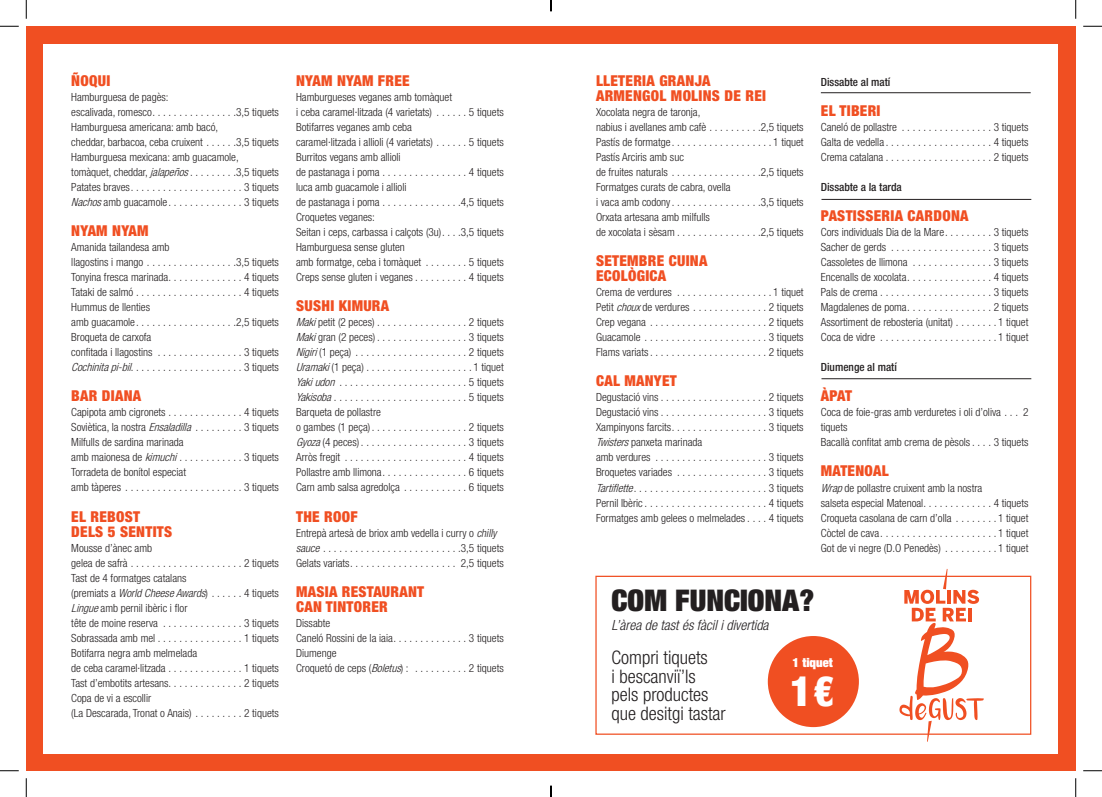
<style>
.page{position:relative;width:1102px;height:797px;background:#fff}
.page>*{position:absolute;margin:0;border:0;box-sizing:border-box;transform-origin:0 0}
.t1{font:900 condensed 41.62px "Helvetica Neue LT Std";color:#fff}
.t2{font:900 condensed 29.88px "Helvetica Neue LT Std";color:#231f20}
.t3{font:300 condensed 18.62px/18.6px "Helvetica Neue LT Std";color:#231f20}
.t4{font:900 condensed 15px/15px "Helvetica Neue LT Std";letter-spacing:.02em;color:#f04f22}
.t5{font:italic 300 condensed 14px "Helvetica Neue LT Std";color:#231f20}
.t6{font:900 condensed 12.62px "Helvetica Neue LT Std";color:#fff}
.t7{font:300 condensed 11.25px/15px "Helvetica Neue LT Std";color:#231f20}
.t8{font:italic 500 condensed 11.25px "Helvetica Neue LT Std";color:#231f20}
.t9{font:italic 300 condensed 11.25px "Helvetica Neue LT Std";color:#231f20}
.s1{font-style:italic}
</style>
<div class="page">
<div style="left:26px;top:26px;width:1049px;height:744px;background:#f04f22"></div>
<div style="left:44px;top:44px;width:1013px;height:709px;background:#fff"></div>
<svg style="left:899px;top:569px;width:84px;height:172px"></svg>
<div style="left:595px;top:575px;width:436px;height:159px;border:1px solid #f04f22"></div>
<div style="left:767px;top:636px;width:91px;height:91px;background:#f04f22;border-radius:50%"></div>
<hr style="left:820px;top:92px;width:210px;height:1px;background:#231f20">
<hr style="left:821px;top:199px;width:210px;height:1px;background:#231f20">
<hr style="left:821px;top:378px;width:210px;height:1px;background:#231f20">
<svg style="left:0;top:25px;width:19px;height:2px"></svg>
<svg style="left:1083px;top:25px;width:18px;height:2px"></svg>
<svg style="left:0;top:770px;width:19px;height:1px"></svg>
<svg style="left:1083px;top:770px;width:18px;height:1px"></svg>
<svg style="left:25px;top:0;width:2px;height:19px"></svg>
<svg style="left:25px;top:778px;width:2px;height:19px"></svg>
<svg style="left:1075px;top:0;width:1px;height:19px"></svg>
<svg style="left:1075px;top:778px;width:1px;height:19px"></svg>
<svg style="left:550px;top:785px;width:1px;height:12px"></svg>
<h3 class="t4" style="left:71px;top:73px;width:40px">ÑOQUI</h3>
<p class="t7" style="left:71px;top:90px;width:209px">Hamburguesa de pagès:<br>escalivada, romesco . . . . . . . . . . . . . . . 3,5 tiquets Hamburguesa americana: amb bacó,<br>cheddar, barbacoa, ceba cruixent . . . . . 3,5 tiquets Hamburguesa mexicana: amb guacamole, tomàquet, cheddar, <span class="s1">jalapeños</span> . . . . . . . . 3,5 tiquets Patates braves . . . . . . . . . . . . . . . . . . . . . 3 tiquets <span class="s1">Nachos</span>amb guacamole . . . . . . . . . . . . . . 3 tiquets</p>
<h3 class="t4" style="left:71px;top:223px;width:79px">NYAM NYAM</h3>
<p class="t7" style="left:71px;top:240px;width:209px">Amanida tailandesa amb<br>llagostins i mango . . . . . . . . . . . . . . . . 3,5 tiquets Tonyina fresca marinada . . . . . . . . . . . . . . 4 tiquets Tataki de salmó . . . . . . . . . . . . . . . . . . . . 4 tiquets Hummus de llenties<br>amb guacamole . . . . . . . . . . . . . . . . . . 2,5 tiquets Broqueta de carxofa<br>confitada i llagostins . . . . . . . . . . . . . . . . 3 tiquets <span class="s1">Cochinitapi-bil</span>.....................3 tiquets</p>
<h3 class="t4" style="left:71px;top:388px;width:71px">BAR DIANA</h3>
<p class="t7" style="left:71px;top:405px;width:209px">Capipota amb cigronets . . . . . . . . . . . . . . 4 tiquets Soviètica, la nostra <span class="s1">Ensaladilla</span> . . . . . . . . . 3 tiquets Milfulls de sardina marinada<br>amb maionesa de <span class="s1">kimuchi</span> . . . . . . . . . . . . 3 tiquets Torradeta de bonítol especiat<br>amb tàperes . . . . . . . . . . . . . . . . . . . . . . 3 tiquets</p>
<h3 class="t4" style="left:71px;top:508px;width:102px">EL REBOST<br>DELS 5 SENTITS</h3>
<p class="t7" style="left:71px;top:540px;width:209px">Mousse d’ànec amb<br>gelea de safrà . . . . . . . . . . . . . . . . . . . . . 2 tiquets Tast de 4 formatges catalans<br>(premiats a <span class="s1">World Cheese Awards</span>) . . . . . . 4 tiquets <span class="s1">Lingue</span>amb pernil ibèric i flor<br>tête de moine reserva . . . . . . . . . . . . . . . 3 tiquets Sobrassada amb mel . . . . . . . . . . . . . . . . 1 tiquets Botifarra negra amb melmelada<br>de ceba caramel·litzada . . . . . . . . . . . . . . 1 tiquets Tast d’embotits artesans. . . . . . . . . . . . . . 2 tiquets Copa de vi a escollir<br>(La Descarada, Tronat o Anais) . . . . . . . . . 2 tiquets</p>
<h3 class="t4" style="left:296px;top:73px;width:115px">NYAM NYAM FREE</h3>
<p class="t7" style="left:296px;top:90px;width:209px">Hamburgueses veganes amb tomàquet<br>i ceba caramel·litzada (4 varietats) . . . . . . 5 tiquets Botifarres veganes amb ceba<br>caramel·litzada i allioli (4 varietats) . . . . . . 5 tiquets Burritos vegans amb allioli<br>de pastanaga i poma . . . . . . . . . . . . . . . . 4 tiquets Iuca amb guacamole i allioli<br>de pastanaga i poma . . . . . . . . . . . . . . 4,5 tiquets Croquetes veganes:<br>Seitan i ceps, carbassa i calçots (3u) . . . 3,5 tiquets Hamburguesa sense gluten<br>amb formatge, ceba i tomàquet . . . . . . . . 5 tiquets Creps sense gluten i veganes . . . . . . . . . . 4 tiquets</p>
<h3 class="t4" style="left:296px;top:298px;width:95px">SUSHI KIMURA</h3>
<p class="t7" style="left:296px;top:315px;width:209px"><span class="s1">Maki</span>petit (2 peces) . . . . . . . . . . . . . . . . . 2 tiquets <span class="s1">Maki</span>gran (2 peces) . . . . . . . . . . . . . . . . . 3 tiquets <span class="s1">Nigiri</span>(1 peça) . . . . . . . . . . . . . . . . . . . . . 2 tiquets <span class="s1">Uramaki</span>(1 peça) . . . . . . . . . . . . . . . . . . . 1 tiquet <span class="s1">Yakiudon</span> . . . . . . . . . . . . . . . . . . . . . . . . 5 tiquets <span class="s1">Yakisoba</span> . . . . . . . . . . . . . . . . . . . . . . . . . 5 tiquets Barqueta de pollastre<br>o gambes (1 peça) . . . . . . . . . . . . . . . . . . 2 tiquets <span class="s1">Gyoza</span>(4 peces) . . . . . . . . . . . . . . . . . . . . 3 tiquets Arròs fregit . . . . . . . . . . . . . . . . . . . . . . . 4 tiquets Pollastre amb llimona . . . . . . . . . . . . . . . . 6 tiquets Carn amb salsa agredolça . . . . . . . . . . . . 6 tiquets</p>
<h3 class="t4" style="left:296px;top:508px;width:63px">THE ROOF</h3>
<p class="t7" style="left:296px;top:525px;width:209px">Entrepà artesà de briox amb vedella i curry o <span class="s1">chilly sauce</span> . . . . . . . . . . . . . . . . . . . . . . . . . 3,5 tiquets<br>Gelats variats . . . . . . . . . . . . . . . . . . . . 2,5 tiquets</p>
<h3 class="t4" style="left:296px;top:583px;width:129px">MASIA RESTAURANT<br>CAN TINTORER</h3>
<p class="t9" style="left:296px;top:616px;width:36px">Dissabte</p>
<p class="t7" style="left:296px;top:630px;width:209px">Caneló Rossini de la iaia . . . . . . . . . . . . . . 3 tiquets</p>
<p class="t7" style="left:296px;top:645px;width:209px"><span class="s1">Diumenge<br></span>Croquetó de ceps (<span class="s1">Boletus</span>) : . . . . . . . . . . 2 tiquets</p>
<h3 class="t4" style="left:596px;top:73px;width:171px">LLETERIA GRANJA<br>ARMENGOL MOLINS DE REI</h3>
<p class="t7" style="left:596px;top:105px;width:209px">Xocolata negra de taronja,<br>nabius i avellanes amb cafè . . . . . . . . . 2,5 tiquets Pastís de formatge . . . . . . . . . . . . . . . . . . 1 tiquet Pastís Arciris amb suc<br>de fruites naturals . . . . . . . . . . . . . . . . 2,5 tiquets Formatges curats de cabra, ovella<br>i vaca amb codony . . . . . . . . . . . . . . . . 3,5 tiquets Orxata artesana amb milfulls<br>de xocolata i sèsam . . . . . . . . . . . . . . . 2,5 tiquets</p>
<h3 class="t4" style="left:596px;top:253px;width:113px">SETEMBRE CUINA<br>ECOLÒGICA</h3>
<p class="t7" style="left:596px;top:285px;width:209px;text-align:justify">Crema de verdures . . . . . . . . . . . . . . . . . 1 tiquet Petit <span class="s1">choux</span>de verdures . . . . . . . . . . . . . . 2 tiquets Crep vegana . . . . . . . . . . . . . . . . . . . . . . 2 tiquets Guacamole . . . . . . . . . . . . . . . . . . . . . . . 3 tiquets Flams variats . . . . . . . . . . . . . . . . . . . . . . 2 tiquets</p>
<h3 class="t4" style="left:596px;top:373px;width:82px">CAL MANYET</h3>
<p class="t7" style="left:596px;top:390px;width:209px">Degustació vins . . . . . . . . . . . . . . . . . . . . 2 tiquets Degustació vins . . . . . . . . . . . . . . . . . . . . 3 tiquets Xampinyons farcits . . . . . . . . . . . . . . . . . . 3 tiquets <span class="s1">Twisters</span>panxeta marinada<br>amb verdures . . . . . . . . . . . . . . . . . . . . . 3 tiquets Broquetes variades . . . . . . . . . . . . . . . . . 3 tiquets <span class="s1">Tartiflette</span> . . . . . . . . . . . . . . . . . . . . . . . . . 3 t i q u e t s Pernil Ibèric . . . . . . . . . . . . . . . . . . . . . . . 4 tiquets Formatges amb gelees o melmelades . . . . 4 tiquets</p>
<p class="t8" style="left:820px;top:76px;width:71px">Dissabte al matí</p>
<h3 class="t4" style="left:820px;top:103px;width:61px">EL TIBERI</h3>
<p class="t7" style="left:820px;top:120px;width:209px;text-align:justify">Caneló de pollastre . . . . . . . . . . . . . . . . . 3 tiquets Galta de vedella . . . . . . . . . . . . . . . . . . . . 4 tiquets Crema catalana . . . . . . . . . . . . . . . . . . . . 2 tiquets</p>
<p class="t8" style="left:820px;top:181px;width:82px">Dissabte a la tarda</p>
<h3 class="t4" style="left:820px;top:208px;width:149px">PASTISSERIA CARDONA</h3>
<p class="t7" style="left:820px;top:225px;width:209px;text-align:justify">Cors individuals Dia de la Mare . . . . . . . . . 3 tiquets Sacher de gerds . . . . . . . . . . . . . . . . . . . 3 tiquets Cassoletes de llimona . . . . . . . . . . . . . . . 3 tiquets Encenalls de xocolata . . . . . . . . . . . . . . . . 4 tiquets Pals de crema . . . . . . . . . . . . . . . . . . . . . 3 tiquets Magdalenes de poma . . . . . . . . . . . . . . . . 2 tiquets Assortiment de rebosteria (unitat) . . . . . . . 1 tiquet Coca de vidre . . . . . . . . . . . . . . . . . . . . . 1 tiquet</p>
<p class="t8" style="left:820px;top:361px;width:77px">Diumenge al matí</p>
<h3 class="t4" style="left:820px;top:388px;width:33px">ÀPAT</h3>
<p class="t7" style="left:820px;top:405px;width:209px">Coca de foie-gras amb verduretes i oli d’oliva . . . 2 tiquets<br>Bacallà confitat amb crema de pèsols . . . . 3 tiquets</p>
<h3 class="t4" style="left:820px;top:463px;width:69px">MATENOAL</h3>
<p class="t7" style="left:820px;top:480px;width:209px"><span class="s1">Wrap</span>de pollastre cruixent amb la nostra<br>salseta especial Matenoal . . . . . . . . . . . . . 4 tiquets Croqueta casolana de carn d’olla . . . . . . . 1 tiquet Còctel de cava . . . . . . . . . . . . . . . . . . . . . 1 tiquet Got de vi negre (D. O Penedès) . . . . . . . . . 1 tiquet</p>
<h2 class="t2" style="left:611px;top:581px;width:204px">COM FUNCIONA?</h2>
<p class="t5" style="left:611px;top:617px;width:158px">L’àrea de tast és fàcil i divertida</p>
<h3 class="t3" style="left:611px;top:648px;width:116px">Compri tiquets<br>i bescanviï’ls pels productes que desitgi tastar</h3>
<p class="t6" style="left:792px;top:654px;width:42px">1 tiquet</p>
<h1 class="t1" style="left:790px;top:665px;width:46px">1€</h1>
</div>
